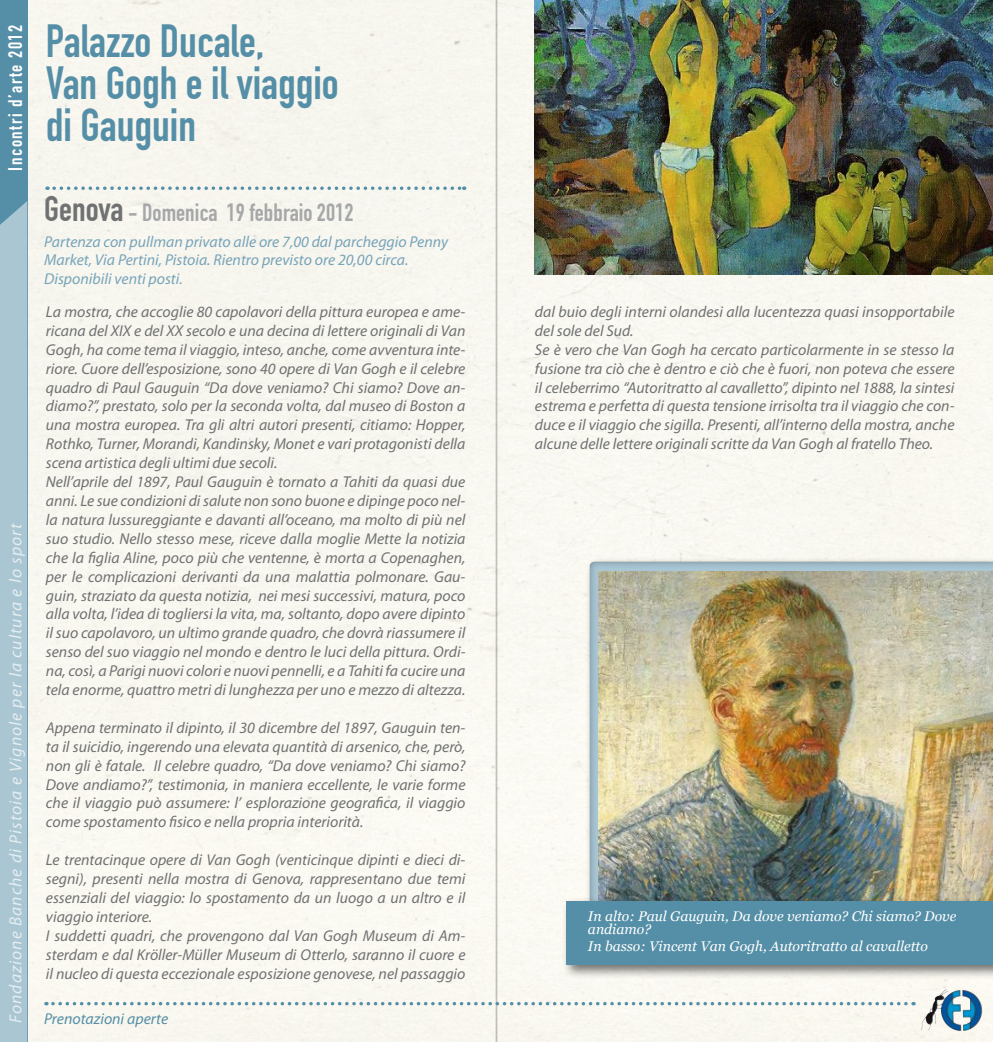
<style>
.page{position:relative;width:993px;height:1042px;background:#fff}
.page>*{position:absolute;margin:0;border:0;box-sizing:border-box;transform-origin:0 0}
.t1{font:45.5px/42px "DIN Engschrift";color:#558fa7}
.t2{font:24.5px "DIN Engschrift";color:#a6a7a9}
.t3{font:19.25px "DIN Engschrift";letter-spacing:.08em;color:#fff}
.t4{font:italic 17.5px "Myriad Pro";letter-spacing:.06em;color:#fff}
.t5{font:italic 15.75px/18.9px "Myriad Pro";color:#707172}
.t6{font:italic 15.75px/18.9px "Myriad Pro";color:#77a4b9}
.t7{font:italic 15.75px "Myriad Pro";color:#558fa7}
.t8{font:italic 14px/12.2px "Georgia";color:#fff}
.s1{font-size:35px;color:#707172}
</style>
<div class="page">
<div style="left:28px;top:0;width:964px;height:1042px;background:#f9f7f0"></div>
<div style="left:0;top:0;width:28px;height:1042px;background:#558fa7"></div>
<div style="left:0;top:201px;width:27px;height:841px;background:#a9c6d2"></div>
<svg style="left:54px;top:186px;width:410px;height:4px"></svg>
<img style="left:535px;top:0;width:457px;height:274px">
<div style="left:587px;top:559px;width:405px;height:355px;background:#000;opacity:.39"></div>
<img style="left:598px;top:571px;width:394px;height:325px">
<div style="left:561px;top:896px;width:431px;height:83px;background:#000;opacity:.56"></div>
<div style="left:566px;top:901px;width:426px;height:63px;background:#558fa7"></div>
<svg style="left:53px;top:1002px;width:860px;height:3px"></svg>
<svg style="left:934px;top:989px;width:12px;height:11px"></svg>
<p class="t3" style="left:4px;top:170px;width:147px;rotate:-90deg">Incontri d’arte 2012</p>
<p class="t4" style="left:5px;top:1023px;width:501px;rotate:-90deg">Fondazione Banche di Pistoia e Vignole per la cultura e lo sport</p>
<h1 class="t1" style="left:46px;top:21px;width:294px">Palazzo Ducale,<br>Van Gogh e il viaggio di Gauguin</h1>
<h2 class="t2" style="left:44px;top:198px;width:311px"><span class="s1">Genova</span> - Domenica 19 febbraio 2012</h2>
<p class="t6" style="left:44px;top:231px;width:405px">Partenza con pullman privato alle ore 7,00 dal parcheggio Penny<br>Market, Via Pertini, Pistoia. Rientro previsto ore 20,00 circa.<br>Disponibili venti posti.</p>
<p class="t5" style="left:46px;top:302px;width:421px">La mostra, che accoglie 80 capolavori della pittura europea e ame&shy;ricana del XIX e del XX secolo e una decina di lettere originali di Van Gogh, ha come tema il viaggio, inteso, anche, come avventura inte&shy;riore. Cuore dell’esposizione, sono 40 opere di Van Gogh e il celebre quadro di Paul Gauguin “Da dove veniamo? Chi siamo? Dove an&shy;diamo?”, prestato, solo per la seconda volta, dal museo di Boston a una mostra europea. Tra gli altri autori presenti, citiamo: Hopper, Rothko, Turner, Morandi, Kandinsky, Monet e vari protagonisti della scena artistica degli ultimi due secoli.<br>Nell’aprile del 1897, Paul Gauguin è tornato a Tahiti da quasi due anni. Le sue condizioni di salute non sono buone e dipinge poco nel&shy;la natura lussureggiante e davanti all’oceano, ma molto di più nel suo studio. Nello stesso mese, riceve dalla moglie Mette la notizia che la figlia Aline, poco più che ventenne, è morta a Copenaghen, per le complicazioni derivanti da una malattia polmonare. Gau&shy;guin, straziato da questa notizia, nei mesi successivi, matura, poco alla volta, l’idea di togliersi la vita, ma, soltanto, dopo avere dipinto il suo capolavoro, un ultimo grande quadro, che dovrà riassumere il senso del suo viaggio nel mondo e dentro le luci della pittura. Ordi&shy;na, così, a Parigi nuovi colori e nuovi pennelli, e a Tahiti fa cucire una tela enorme, quattro metri di lunghezza per uno e mezzo di altezza.</p>
<p class="t5" style="left:46px;top:718px;width:421px;text-align:justify">Appena terminato il dipinto, il 30 dicembre del 1897, Gauguin ten&shy;ta il suicidio, ingerendo una elevata quantità di arsenico, che, però, non gli è fatale. Il celebre quadro, “Da dove veniamo? Chi siamo?<br>Dove andiamo?”, testimonia, in maniera eccellente, le varie forme che il viaggio può assumere: l’ esplorazione geografica, il viaggio come spostamento fisico e nella propria interiorità.</p>
<p class="t5" style="left:46px;top:850px;width:421px">Le trentacinque opere di Van Gogh (venticinque dipinti e dieci di&shy;segni), presenti nella mostra di Genova, rappresentano due temi essenziali del viaggio: lo spostamento da un luogo a un altro e il viaggio interiore.<br>I suddetti quadri, che provengono dal Van Gogh Museum di Am&shy;sterdam e dal Kröller-Müller Museum di Otterlo, saranno il cuore e il nucleo di questa eccezionale esposizione genovese, nel passaggio</p>
<p class="t7" style="left:44px;top:1009px;width:125px">Prenotazioni aperte</p>
<p class="t5" style="left:535px;top:302px;width:421px">dal buio degli interni olandesi alla lucentezza quasi insopportabile del sole del Sud.<br>Se è vero che Van Gogh ha cercato particolarmente in se stesso la fusione tra ciò che è dentro e ciò che è fuori, non poteva che essere il celeberrimo “Autoritratto al cavalletto”, dipinto nel 1888, la sintesi estrema e perfetta di questa tensione irrisolta tra il viaggio che con&shy;duce e il viaggio che sigilla. Presenti, all’interno della mostra, anche alcune delle lettere originali scritte da Van Gogh al fratello Theo.</p>
<p class="t8" style="left:587px;top:910px;width:370px">In alto: Paul Gauguin, Da dove veniamo? Chi siamo? Dove andiamo?</p>
<p class="t8" style="left:587px;top:940px;width:341px">In basso: Vincent Van Gogh, Autoritratto al cavalletto</p>
</div>
